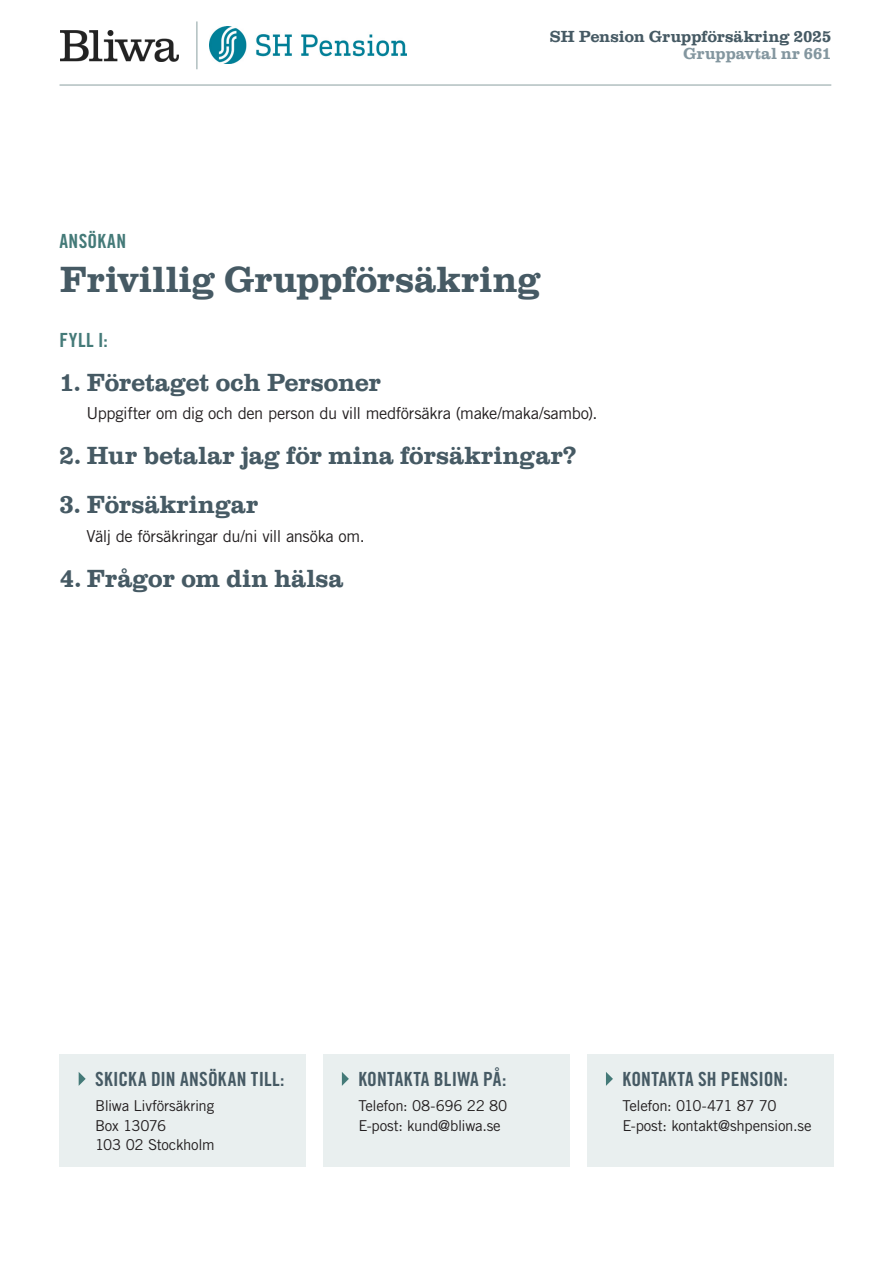
<style>
.page{position:relative;width:893px;height:1263px;background:#fff}
.page>*{position:absolute;margin:0;border:0;box-sizing:border-box;transform-origin:0 0}
.Rubrik_Clerendon{font:700 37.5px "Clarendon Com";letter-spacing:-.005em;color:#465a64}
.Rubrik_Clerendon-2{font:700 25.5px "Clarendon Com";letter-spacing:-.005em;color:#465a64}
.Mellanrubrik_2{font:19.5px "Trade Gothic LT Std Bd Cn 20";letter-spacing:.01em;color:#465a64}
.Mellanrubrik_2-2{font:19.5px "Trade Gothic LT Std Bd Cn 20";letter-spacing:.025em;color:#447a78}
.Bröd{font:16.5px "Trade Gothic LT Std";letter-spacing:-.025em;color:#231f20}
.Rubrik_Clerendon-3{font:16.5px "Trade Gothic LT Std";letter-spacing:-.025em;color:#231f20}
.Rubrik_Clerendon-4{font:700 16.5px "Clarendon Com";letter-spacing:-.005em;color:#465a64}
.Rubrik_Clerendon-5{font:700 16.5px "Clarendon Com";letter-spacing:-.005em;color:#83969f}
.Bröd-2{font:15px/19.5px "Trade Gothic LT Std";letter-spacing:-.02em;color:#231f20}
</style>
<div class="page">
<hr style="left:196px;top:21px;width:2px;height:48px;background:#b1bfc0">
<img style="left:60px;top:30px;width:119px;height:32px">
<hr style="left:60px;top:84px;width:771px;height:2px;background:#b1bfc0">
<img style="left:209px;top:26px;width:198px;height:38px">
<div style="left:60px;top:1054px;width:246px;height:112px;background:#e9efef"></div>
<div style="left:587px;top:1054px;width:246px;height:112px;background:#e9efef"></div>
<div style="left:323px;top:1054px;width:247px;height:112px;background:#e9efef"></div>
<svg style="left:79px;top:1072px;width:7px;height:14px"></svg>
<svg style="left:342px;top:1072px;width:7px;height:14px"></svg>
<svg style="left:606px;top:1072px;width:7px;height:14px"></svg>
<p class="Rubrik_Clerendon-4" style="left:550px;top:28px;width:283px">SH Pension Gruppförsäkring 2025</p>
<p class="Rubrik_Clerendon-5" style="left:683px;top:44px;width:150px">Gruppavtal nr 661</p>
<p class="Mellanrubrik_2-2" style="left:60px;top:229px;width:68px">ANSÖKAN</p>
<p class="Rubrik_Clerendon" style="left:60px;top:258px;width:483px">Frivillig Gruppförsäkring</p>
<p class="Mellanrubrik_2-2" style="left:60px;top:328px;width:50px">FYLL I:</p>
<p class="Rubrik_Clerendon-2" style="left:60px;top:368px;width:323px">1. Företaget och Personer</p>
<p class="Bröd" style="left:87px;top:403px;width:513px">Uppgifter om dig och den person du vill medförsäkra (make/maka/sambo).</p>
<p class="Rubrik_Clerendon-2" style="left:60px;top:441px;width:519px">2. Hur betalar jag för mina försäkringar?</p>
<p class="Rubrik_Clerendon-2" style="left:60px;top:490px;width:200px">3. Försäkringar</p>
<p class="Rubrik_Clerendon-3" style="left:87px;top:526px;width:280px">Välj de försäkringar du/ni vill ansöka om.</p>
<p class="Rubrik_Clerendon-2" style="left:60px;top:563px;width:285px">4. Frågor om din hälsa</p>
<p class="Mellanrubrik_2" style="left:95px;top:1067px;width:191px">SKICKA DIN ANSÖKAN TILL:</p>
<p class="Bröd-2" style="left:95px;top:1096px;width:121px">Bliwa Livförsäkring</p>
<p class="Bröd-2" style="left:95px;top:1115px;width:73px">Box 13076</p>
<p class="Bröd-2" style="left:95px;top:1135px;width:121px">103 02 Stockholm</p>
<p class="Mellanrubrik_2" style="left:358px;top:1067px;width:149px">KONTAKTA BLIWA PÅ:</p>
<p class="Bröd-2" style="left:358px;top:1096px;width:151px">Telefon: 08-696 22 80<br>E-post: kund@bliwa.se</p>
<p class="Mellanrubrik_2" style="left:622px;top:1067px;width:167px">KONTAKTA SH PENSION:</p>
<p class="Bröd-2" style="left:622px;top:1096px;width:191px">Telefon: 010-471 87 70<br>E-post: kontakt@shpension.se</p>
</div>
